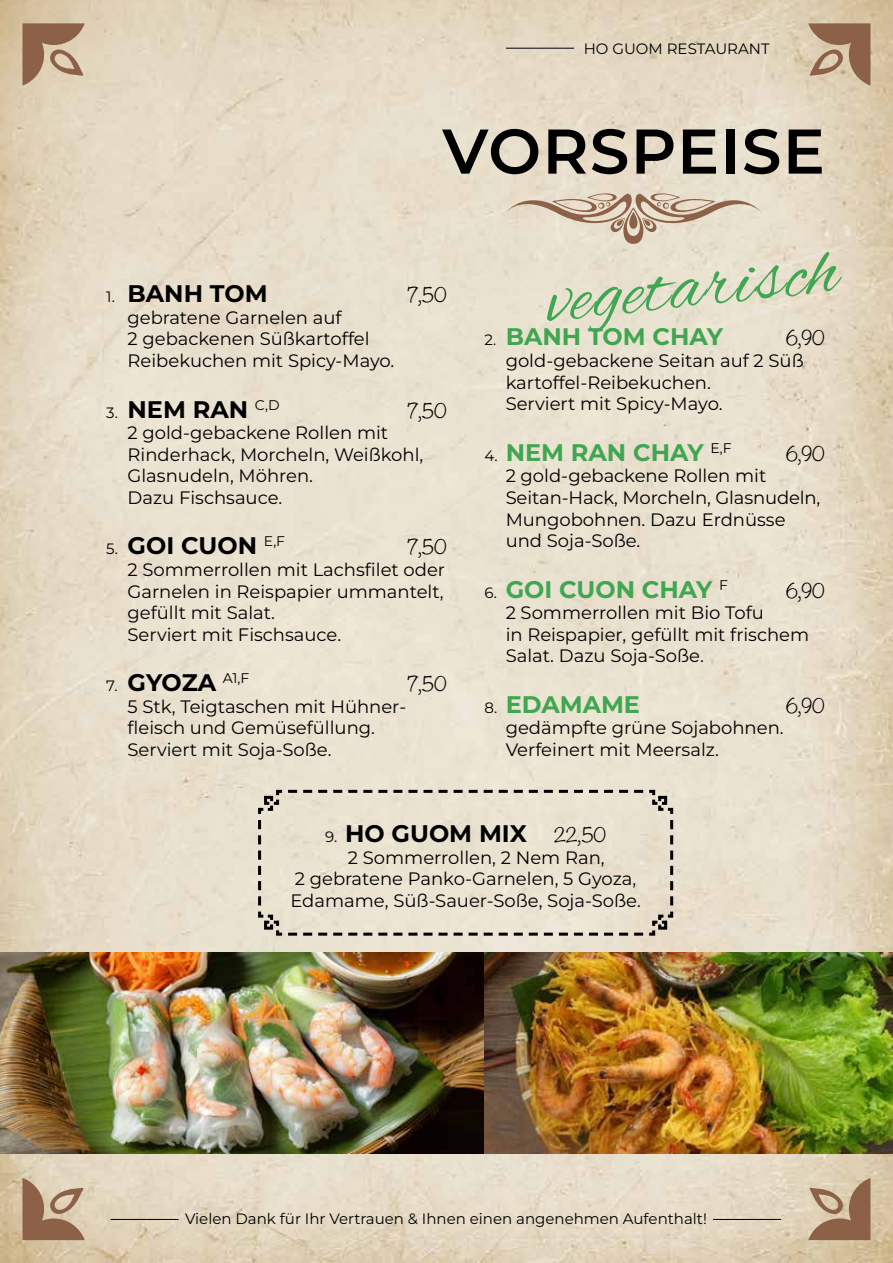
<style>
.page{position:relative;width:893px;height:1263px;background:#fff}
.page>*{position:absolute;margin:0;border:0;box-sizing:border-box;transform-origin:0 0}
.t1{font:78.45px "Alex Brush";color:#41a652}
.t2{font:600 63px "Montserrat";letter-spacing:.02em;color:#000}
.t3{font:700 24px "Montserrat";color:#000}
.t4{font:700 24px "Montserrat";color:#41a652}
.t5{font:18px/21.6px "Montserrat";color:#000}
.t6{font:300 18px "Noteworthy";color:#000}
.t7{font:15px "Montserrat";color:#000}
.s1{font-weight:400;font-size:15px}
.s2{font-weight:400;font-size:15px;color:#000}
.s3{font-family:"Noteworthy";font-weight:300;font-size:18px}
</style>
<div class="page">
<img style="left:0;top:0;width:893px;height:1263px">
<svg style="left:22px;top:23px;width:63px;height:63px;background:#b19379"></svg>
<svg style="left:808px;top:23px;width:62px;height:63px;background:#af9176"></svg>
<svg style="left:22px;top:1178px;width:63px;height:62px;background:#b09278"></svg>
<svg style="left:808px;top:1178px;width:62px;height:62px;background:#af9176"></svg>
<hr style="left:713px;top:1219px;width:68px;height:1px;background:#000">
<hr style="left:111px;top:1219px;width:68px;height:1px;background:#000">
<hr style="left:506px;top:48px;width:68px;height:1px;background:#000">
<svg style="left:503px;top:190px;width:261px;height:54px;background:#d8c9b6"></svg>
<img style="left:0;top:952px;width:484px;height:202px">
<img style="left:484px;top:952px;width:409px;height:202px">
<svg style="left:257px;top:788px;width:418px;height:149px;background:#ddd7c5"></svg>
<p class="t7" style="left:584px;top:38px;width:187px">HO GUOM RESTAURANT</p>
<h2 class="t2" style="left:442px;top:107px;width:384px">VORSPEISE</h2>
<h3 class="t3" style="left:106px;top:276px;width:163px"><span class="s1">1.</span> BANH TOM</h3>
<p class="t6" style="left:408px;top:279px;width:40px">7,50</p>
<p class="t5" style="left:128px;top:306px;width:268px">gebratene Garnelen auf<br>2 gebackenen Süßkartoffel<br>Reibekuchen mit Spicy-Mayo.</p>
<h3 class="t3" style="left:106px;top:392px;width:175px"><span class="s1">3.</span> NEM RAN <sup>C,D</sup></h3>
<p class="t6" style="left:408px;top:395px;width:40px">7,50</p>
<p class="t5" style="left:128px;top:421px;width:297px">2 gold-gebackene Rollen mit<br>Rinderhack, Morcheln, Weißkohl,<br>Glasnudeln, Möhren.<br>Dazu Fischsauce.</p>
<h3 class="t3" style="left:106px;top:528px;width:180px"><span class="s1">5.</span> GOI CUON <sup>E,F</sup></h3>
<p class="t6" style="left:408px;top:531px;width:40px">7,50</p>
<p class="t5" style="left:128px;top:558px;width:319px">2 Sommerrollen mit Lachsfilet oder<br>Garnelen in Reispapier ummantelt, gefüllt mit Salat.<br>Serviert mit Fischsauce.</p>
<h3 class="t3" style="left:106px;top:665px;width:144px"><span class="s1">7.</span> GYOZA <sup>A1,F</sup></h3>
<p class="t6" style="left:408px;top:668px;width:40px">7,50</p>
<p class="t5" style="left:128px;top:695px;width:280px">5 Stk, Teigtaschen mit Hühner&shy;fleisch und Gemüsefüllung.<br>Serviert mit Soja-Soße.</p>
<h1 class="t1" style="left:540px;top:246px;width:294px;rotate:-6deg">vegetarisch</h1>
<h3 class="t4" style="left:484px;top:320px;width:240px"><span class="s2">2.</span> BANH TOM CHAY</h3>
<p class="t6" style="left:786px;top:323px;width:40px">6,90</p>
<p class="t5" style="left:506px;top:349px;width:300px">gold-gebackene Seitan auf 2 Süß kartoffel-Reibekuchen.<br>Serviert mit Spicy-Mayo.</p>
<h3 class="t4" style="left:484px;top:435px;width:249px"><span class="s2">4.</span> NEM RAN CHAY <sup>E,F</sup></h3>
<p class="t6" style="left:786px;top:438px;width:40px">6,90</p>
<p class="t5" style="left:506px;top:464px;width:316px">2 gold-gebackene Rollen mit<br>Seitan-Hack, Morcheln, Glasnudeln,<br>Mungobohnen. Dazu Erdnüsse und Soja-Soße.</p>
<h3 class="t4" style="left:484px;top:572px;width:245px"><span class="s2">6.</span> GOI CUON CHAY <sup>F</sup></h3>
<p class="t6" style="left:786px;top:575px;width:40px">6,90</p>
<p class="t5" style="left:506px;top:601px;width:305px">2 Sommerrollen mit Bio Tofu<br>in Reispapier, gefüllt mit frischem<br>Salat. Dazu Soja-Soße.</p>
<h3 class="t4" style="left:484px;top:687px;width:157px"><span class="s2">8.</span> EDAMAME</h3>
<p class="t6" style="left:786px;top:690px;width:40px">6,90</p>
<p class="t5" style="left:506px;top:716px;width:279px">gedämpfte grüne Sojabohnen.<br>Verfeinert mit Meersalz.</p>
<h3 class="t3" style="left:325px;top:816px;width:282px"><span class="s1">9.</span> HO GUOM MIX <span class="s3">22,50</span></h3>
<p class="t5" style="left:290px;top:846px;width:352px;text-indent:57px">2 Sommerrollen, 2 Nem Ran,<br>2 gebratene Panko-Garnelen, 5 Gyoza,<br>Edamame, Süß-Sauer-Soße, Soja-Soße.</p>
<p class="t7" style="left:185px;top:1208px;width:523px">Vielen Dank für Ihr Vertrauen &amp; Ihnen einen angenehmen Aufenthalt!</p>
</div>
